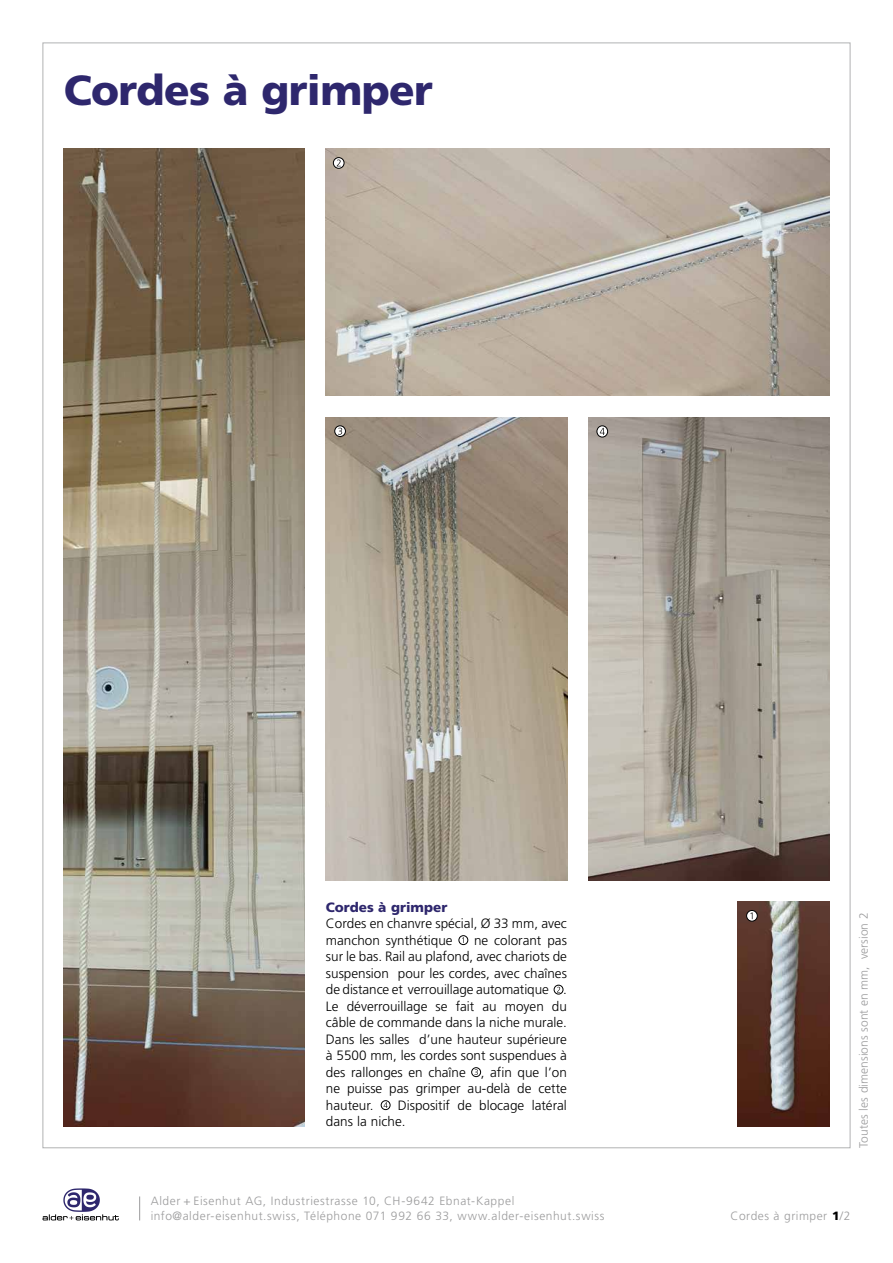
<style>
.page{position:relative;width:893px;height:1263px;background:#fff}
.page>*{position:absolute;margin:0;border:0;box-sizing:border-box;transform-origin:0 0}
.t1{font:900 42px "Frutiger LT Pro";letter-spacing:-.015em;color:#2e276d}
.t2{font:300 13.5px/16.5px "Frutiger LT Pro";color:#000}
.t3{font:900 13.5px "Frutiger LT Pro";color:#2e276d}
.t4{font:300 12px/15px "Frutiger LT Pro";letter-spacing:.045em;color:#9c9c9d}
.t5{font:300 12px "Frutiger LT Pro";color:#9c9c9d}
.s1{font-weight:900;color:#000}
</style>
<div class="page">
<img style="left:326px;top:417px;width:241px;height:463px">
<img style="left:588px;top:417px;width:241px;height:463px">
<img style="left:64px;top:149px;width:241px;height:978px">
<img style="left:326px;top:149px;width:503px;height:247px">
<img style="left:738px;top:902px;width:91px;height:225px">
<svg style="left:597px;top:426px;width:11px;height:11px"></svg>
<div style="left:597px;top:425px;width:11px;height:12px;border:1px solid #000;border-radius:50%"></div>
<svg style="left:600px;top:428px;width:5px;height:7px"></svg>
<svg style="left:335px;top:426px;width:10px;height:10px"></svg>
<div style="left:334px;top:425px;width:12px;height:12px;border:1px solid #000;border-radius:50%"></div>
<svg style="left:338px;top:428px;width:4px;height:7px"></svg>
<svg style="left:333px;top:158px;width:11px;height:10px"></svg>
<div style="left:333px;top:157px;width:11px;height:12px;border:1px solid #000;border-radius:50%"></div>
<svg style="left:337px;top:160px;width:4px;height:6px"></svg>
<svg style="left:747px;top:910px;width:10px;height:11px"></svg>
<div style="left:746px;top:910px;width:12px;height:11px;border:1px solid #000;border-radius:50%"></div>
<svg style="left:750px;top:912px;width:2px;height:7px"></svg>
<div style="left:459px;top:935px;width:9px;height:10px;border:1px solid #000;border-radius:50%"></div>
<div style="left:554px;top:985px;width:9px;height:9px;border:1px solid #000;border-radius:50%"></div>
<div style="left:471px;top:1067px;width:10px;height:10px;border:1px solid #000;border-radius:50%"></div>
<svg style="left:474px;top:1069px;width:4px;height:6px"></svg>
<div style="left:381px;top:1100px;width:9px;height:10px;border:1px solid #000;border-radius:50%"></div>
<svg style="left:384px;top:1102px;width:4px;height:6px"></svg>
<svg style="left:43px;top:1188px;width:76px;height:32px"></svg>
<svg style="left:139px;top:1196px;width:1px;height:24px"></svg>
<p class="t1" style="left:64px;top:64px;width:371px">Cordes à grimper</p>
<p class="t3" style="left:326px;top:899px;width:123px">Cordes à grimper</p>
<p class="t2" style="left:326px;top:915px;width:242px">Cordes en chanvre spécial, Ø 33 mm, avec manchon synthétique</p>
<p class="t2" style="left:326px;top:932px;width:242px;text-align:justify;text-indent:148px">ne colorant pas sur le bas. Rail au plafond, avec chariots de suspension pour les cordes, avec chaînes de distance et verrouillage automatique .<br>Le déverrouillage se fait au moyen du câble de commande dans la niche murale.<br>Dans les salles d’une hauteur supérieure à 5500 mm, les cordes sont suspendues à des rallonges en chaîne , afin que l’on ne puisse pas grimper au-delà de cette hauteur.</p>
<p class="t2" style="left:326px;top:1097px;width:242px;text-indent:72px">Dispositif de blocage latéral dans la niche.</p>
<p class="t4" style="left:151px;top:1194px;width:455px">Alder + Eisenhut AG, Industriestrasse 10, CH-9642 Ebnat-Kappel info@alder-eisenhut.swiss, Téléphone 071 992 66 33, www.alder-eisenhut.swiss</p>
<p class="t5" style="left:857px;top:1148px;width:237px;rotate:-90deg">Toutes les dimensions sont en mm, version 2</p>
<p class="t4" style="left:731px;top:1209px;width:121px">Cordes à grimper <span class="s1">1</span>/2</p>
</div>
